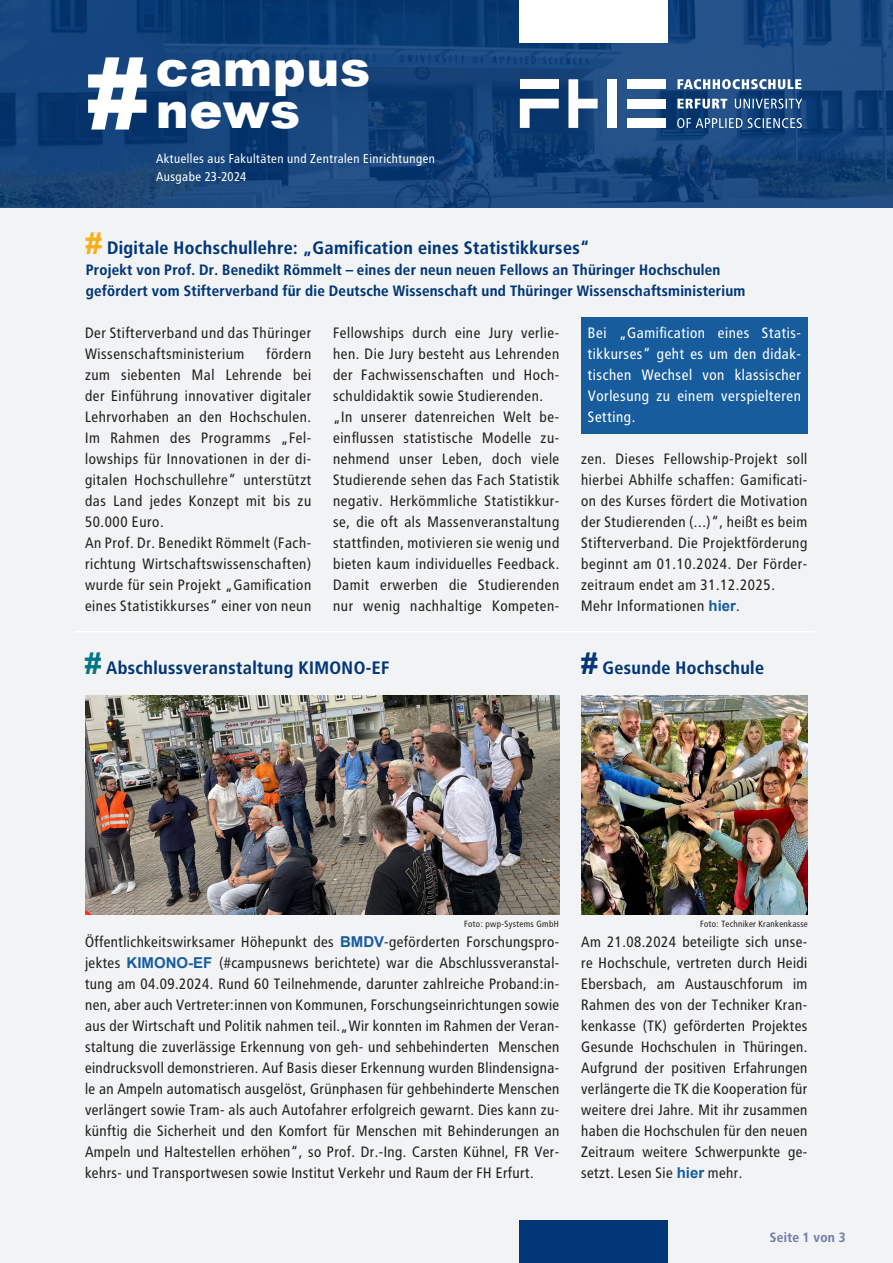
<style>
.page{position:relative;width:893px;height:1263px;background:#fff}
.page>*{position:absolute;margin:0;border:0;box-sizing:border-box;transform-origin:0 0}
.t1{font:900 97.5px "Arial";color:#fff}
.t2{font:900 49.5px "Arial";letter-spacing:.01em;color:#fff}
.t3{font:700 18px "Transit OT";color:#013778}
.t4{font:15px/21px "Transit OT";color:#231f20;text-align:justify}
.t5{font:700 15px "Transit OT";letter-spacing:-.005em;color:#013778}
.t6{font:15px/21px "Transit OT";color:#fff;text-align:justify}
.t7{font:700 13.5px "Transit OT";color:#707fad}
.t8{font:12.75px "Transit OT";color:#fff}
.t9{font:9px "Transit OT";letter-spacing:-.01em;color:#231f20}
.s1{font-family:"Arial";font-size:30px;color:#faaf18}
.s2{font-family:"Arial";font-weight:700;color:#175d9e}
.s3{font-family:"Arial";font-size:30px;color:#007587}
.s4{font-family:"Arial";font-size:30px}
</style>
<div class="page">
<svg style="left:0;top:0;width:893px;height:208px;background:#134279"></svg>
<div style="left:0;top:208px;width:893px;height:1055px;background:#f2f3f4"></div>
<div style="left:519px;top:0;width:149px;height:43px;background:#fff"></div>
<div style="left:519px;top:1220px;width:149px;height:43px;background:#013778"></div>
<div style="left:627px;top:99px;width:39px;height:9px;background:#fff"></div>
<div style="left:627px;top:79px;width:39px;height:10px;background:#fff"></div>
<div style="left:627px;top:118px;width:39px;height:10px;background:#fff"></div>
<div style="left:607px;top:79px;width:10px;height:49px;background:#fff"></div>
<svg style="left:568px;top:79px;width:30px;height:49px"></svg>
<div style="left:520px;top:79px;width:39px;height:10px;background:#fff"></div>
<svg style="left:520px;top:99px;width:39px;height:29px"></svg>
<svg style="left:677px;top:79px;width:124px;height:10px"></svg>
<svg style="left:677px;top:99px;width:125px;height:10px"></svg>
<svg style="left:677px;top:118px;width:125px;height:10px"></svg>
<hr style="left:74px;top:631px;width:742px;height:1px;background:#fff">
<div style="left:581px;top:318px;width:227px;height:116px;background:#175d9e"></div>
<img style="left:85px;top:695px;width:475px;height:219px">
<img style="left:581px;top:695px;width:227px;height:219px">
<p class="t1" style="left:85px;top:23px;width:66px">#</p>
<p class="t2" style="left:156px;top:33px;width:216px">campus</p>
<p class="t2" style="left:156px;top:75px;width:146px">news</p>
<p class="t8" style="left:156px;top:151px;width:281px">Aktuelles aus Fakultäten und Zentralen Einrichtungen</p>
<p class="t8" style="left:156px;top:169px;width:92px">Ausgabe 23-2024</p>
<p class="t3" style="left:86px;top:238px;width:506px"><span class="s1">#</span> Digitale Hochschullehre: „Gamification eines Statistikkurses“</p>
<p class="t5" style="left:86px;top:261px;width:636px">Projekt von Prof. Dr. Benedikt Römmelt – eines der neun neuen Fellows an Thüringer Hochschulen</p>
<p class="t5" style="left:86px;top:282px;width:662px">gefördert vom Stifterverband für die Deutsche Wissenschaft und Thüringer Wissenschaftsministerium</p>
<p class="t4" style="left:85px;top:323px;width:228px">Der Stifterverband und das Thüringer<br>Wissenschaftsministerium</p>
<p class="t6" style="left:588px;top:323px;width:215px">Bei „Gamification eines Statis&shy;tikkurses“ geht es um den didak&shy;tischen Wechsel von klassischer Vorlesung zu einem verspielteren Setting.</p>
<p class="t4" style="left:333px;top:323px;width:228px">Fellowships durch eine Jury verlie&shy;hen. Die Jury besteht aus Lehrenden der Fachwissenschaften und Hoch&shy;schuldidaktik sowie Studierenden.</p>
<p class="t4" style="left:333px;top:407px;width:228px">„In unserer datenreichen Welt be&shy;einflussen statistische Modelle zu&shy;nehmend unser Leben, doch viele Studierende sehen das Fach Statistik negativ. Herkömmliche Statistikkur&shy;se, die oft als Massenveranstaltung stattfinden, motivieren sie wenig und bieten kaum individuelles Feedback.<br>Damit erwerben die Studierenden nur wenig nachhaltige Kompeten-</p>
<p class="t4" style="left:85px;top:344px;width:228px;text-indent:181px">fördern zum siebenten Mal Lehrende bei der Einführung innovativer digitaler Lehrvorhaben an den Hochschulen.<br>Im Rahmen des Programms „Fel&shy;lowships für Innovationen in der di&shy;gitalen Hochschullehre“ unterstützt das Land jedes Konzept mit bis zu 50.000 Euro.</p>
<p class="t4" style="left:85px;top:533px;width:228px">An Prof. Dr. Benedikt Römmelt (Fach&shy;richtung Wirtschaftswissenschaften) wurde für sein Projekt „Gamification eines Statistikkurses“ einer von neun</p>
<p class="t4" style="left:581px;top:449px;width:228px">zen. Dieses Fellowship-Projekt soll hierbei Abhilfe schaffen: Gamificati&shy;on des Kurses fördert die Motivation der Studierenden (...)“, heißt es beim Stifterverband. Die Projektförderung beginnt am 01.10.2024. Der Förder&shy;zeitraum endet am 31.12.2025.</p>
<p class="t4" style="left:581px;top:596px;width:161px">Mehr Informationen <span class="s2">hier</span>.</p>
<p class="t3" style="left:85px;top:658px;width:307px"><span class="s3">#</span> Abschlussveranstaltung KIMONO-EF</p>
<p class="t3" style="left:581px;top:658px;width:185px"><span class="s4">#</span> Gesunde Hochschule</p>
<p class="t9" style="left:464px;top:918px;width:97px">Foto: pwp-Systems GmbH</p>
<p class="t4" style="left:85px;top:932px;width:476px">Öffentlichkeitswirksamer Höhepunkt des <span class="s2">BMDV</span>-geförderten Forschungspro&shy;jektes <span class="s2">KIMONO-EF</span> (#campusnews berichtete) war die Abschlussveranstal&shy;tung am 04.09.2024. Rund 60 Teilnehmende, darunter zahlreiche Proband:in&shy;nen, aber auch Vertreter:innen von Kommunen, Forschungseinrichtungen sowie aus der Wirtschaft und Politik nahmen teil.„Wir konnten im Rahmen der Veran&shy;staltung die zuverlässige Erkennung von geh- und sehbehinderten Menschen eindrucksvoll demonstrieren. Auf Basis dieser Erkennung wurden Blindensigna&shy;le an Ampeln automatisch ausgelöst, Grünphasen für gehbehinderte Menschen verlängert sowie Tram- als auch Autofahrer erfolgreich gewarnt. Dies kann zu&shy;künftig die Sicherheit und den Komfort für Menschen mit Behinderungen an Ampeln und Haltestellen erhöhen“, so Prof. Dr.-Ing. Carsten Kühnel, FR Ver&shy;kehrs- und Transportwesen sowie Institut Verkehr und Raum der FH Erfurt.</p>
<p class="t9" style="left:700px;top:919px;width:110px">Foto: Techniker Krankenkasse</p>
<p class="t4" style="left:581px;top:932px;width:228px">Am 21.08.2024 beteiligte sich unse&shy;re Hochschule, vertreten durch Heidi Ebersbach, am Austauschforum im Rahmen des von der Techniker Kran&shy;kenkasse (TK) geförderten Projektes Gesunde Hochschulen in Thüringen.<br>Aufgrund der positiven Erfahrungen verlängerte die TK die Kooperation für weitere drei Jahre. Mit ihr zusammen haben die Hochschulen für den neuen Zeitraum weitere Schwerpunkte ge&shy;setzt. Lesen Sie <span class="s2">hier</span> mehr.</p>
<p class="t7" style="left:770px;top:1229px;width:78px">Seite 1 von 3</p>
</div>
